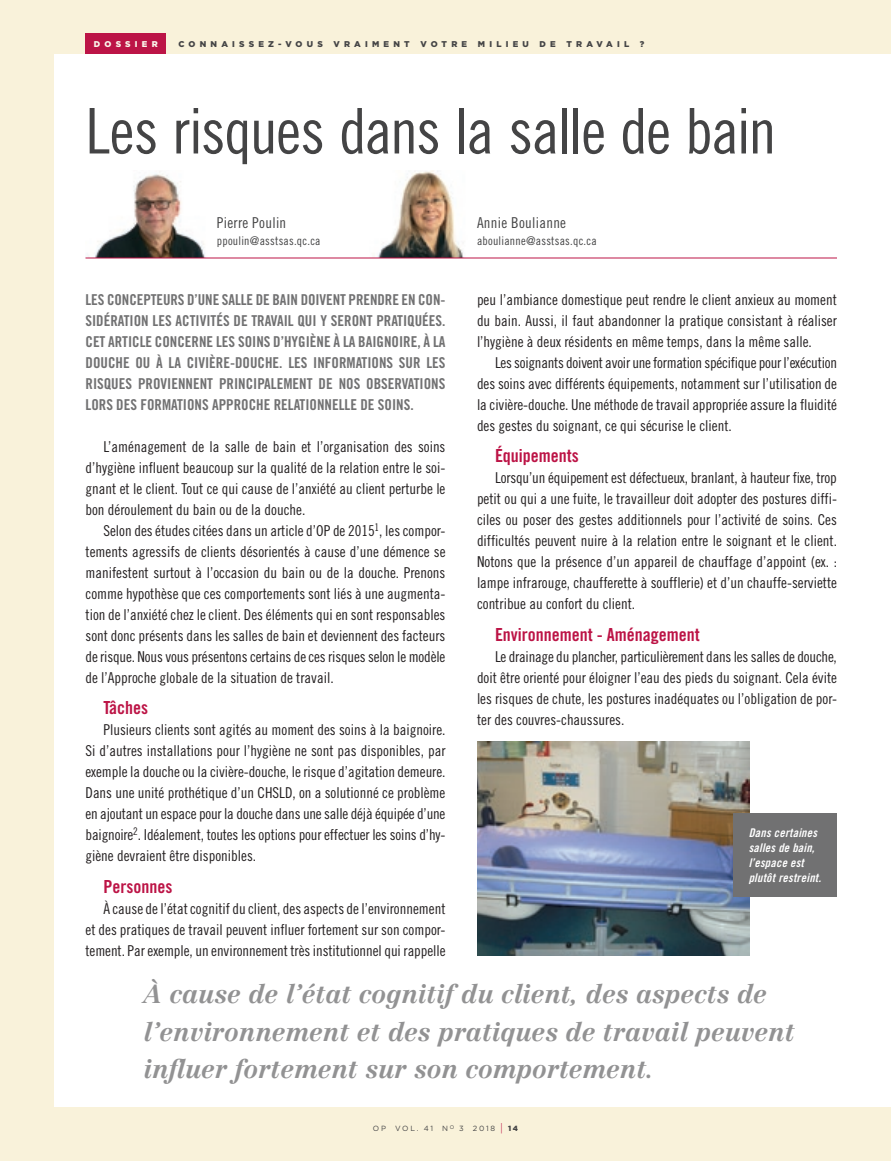
<style>
.page{position:relative;width:891px;height:1161px;background:#f9f2da}
.page>*{position:absolute;margin:0;border:0;box-sizing:border-box;transform-origin:0 0}
.t1{font:63px "Trade Gothic LT Pro Cn 18";letter-spacing:-.025em;color:#444445}
.DOSSIER-exergues{font:italic 700 25.5px/37.5px "Centennial";color:#929293}
.DOSSIER-titres{font:18px "Trade Gothic LT Pro Bd Cn 20";color:#bc1446}
.t2{font:15px/21px "Trade Gothic LT Pro Cn 18";color:#231f20;text-align:justify}
.DOSSIER-intro{font:15px/21px "Trade Gothic LT Pro Bd Cn 20";color:#717172;text-align:justify}
.t3{font:15px "Trade Gothic LT Pro Cn 18";letter-spacing:.02em;color:#444445}
.PHOTOS-legendes{font:12px/15px "Trade Gothic LT Pro Bd Cn 20 Obl";letter-spacing:.02em;color:#fff}
.t4{font:12px "Trade Gothic LT Pro Cn 18";letter-spacing:.02em;color:#444445}
.t5{font:900 8.4px "Gotham";letter-spacing:.5em;color:#444445}
.t6{font:900 8.4px "Gotham";letter-spacing:.5em;color:#fbf8ec}
.t7{font:7.5px "Gotham";letter-spacing:.225em;color:#444445}
.s1{font-size:11.25px;color:#bc1446}
.s2{font-weight:900}
</style>
<div class="page">
<div style="left:54px;top:54px;width:837px;height:1053px;background:#fff"></div>
<div style="left:86px;top:34px;width:80px;height:20px;background:#bc1446"></div>
<img style="left:86px;top:171px;width:122px;height:87px">
<img style="left:370px;top:171px;width:117px;height:87px">
<hr style="left:86px;top:258px;width:751px;height:1px;background:#bc1446">
<img style="left:477px;top:742px;width:272px;height:214px">
<div style="left:734px;top:813px;width:103px;height:84px;background:#717172"></div>
<p class="t6" style="left:94px;top:38px;width:65px">DOSSIER</p>
<p class="t5" style="left:178px;top:38px;width:146px">CONNAISSEZ-VOUS</p>
<p class="t5" style="left:334px;top:38px;width:78px">VRAIMENT</p>
<p class="t5" style="left:420px;top:38px;width:48px">VOTRE</p>
<p class="t5" style="left:478px;top:38px;width:52px">MILIEU</p>
<p class="t5" style="left:540px;top:38px;width:18px">D E</p>
<p class="t5" style="left:567px;top:38px;width:64px">TRAVAIL</p>
<p class="t5" style="left:640px;top:38px;width:6px">?</p>
<p class="t1" style="left:86px;top:94px;width:692px">Les risques dans la salle de bain</p>
<p class="t3" style="left:217px;top:214px;width:71px">Pierre Poulin</p>
<p class="t4" style="left:217px;top:233px;width:105px">ppoulin@asstsas.qc.ca</p>
<p class="DOSSIER-intro" style="left:86px;top:289px;width:362px">LES CONCEPTEURS D’UNE SALLE DE BAIN DOIVENT PRENDRE EN CON-SIDÉRATION LES ACTIVITÉS DE TRAVAIL QUI Y SERONT PRATIQUÉES.<br>CET ARTICLE CONCERNE LES SOINS D’HYGIÈNE À LA BAIGNOIRE, À LA DOUCHE OU À LA CIVIÈRE-DOUCHE. LES INFORMATIONS SUR LES RISQUES PROVIENNENT PRINCIPALEMENT DE NOS OBSERVATIONS LORS DES FORMATIONS APPROCHE RELATIONNELLE DE SOINS.</p>
<p class="t2" style="left:86px;top:436px;width:362px;text-indent:18px">L’aménagement de la salle de bain et l’organisation des soins d’hygiène influent beaucoup sur la qualité de la relation entre le soi&shy;gnant et le client. Tout ce qui cause de l’anxiété au client perturbe le bon déroulement du bain ou de la douche.</p>
<p class="t2" style="left:86px;top:520px;width:362px;text-indent:18px">Selon des études citées dans un article d’OP de 2015<sup>1</sup>, les compor&shy;tements agressifs de clients désorientés à cause d’une démence se manifestent surtout à l’occasion du bain ou de la douche. Prenons comme hypothèse que ces comportements sont liés à une augmenta&shy;tion de l’anxiété chez le client. Des éléments qui en sont responsables sont donc présents dans les salles de bain et deviennent des facteurs de risque. Nous vous présentons certains de ces risques selon le modèle de l’Approche globale de la situation de travail.</p>
<p class="DOSSIER-titres" style="left:104px;top:697px;width:46px">Tâches</p>
<p class="t2" style="left:86px;top:719px;width:362px;text-indent:18px">Plusieurs clients sont agités au moment des soins à la baignoire.<br>Si d’autres installations pour l’hygiène ne sont pas disponibles, par exemple la douche ou la civière-douche, le risque d’agitation demeure.<br>Dans une unité prothétique d’un CHSLD, on a solutionné ce problème en ajoutant un espace pour la douche dans une salle déjà équipée d’une baignoire<sup>2</sup>. Idéalement, toutes les options pour effectuer les soins d’hy&shy;giène devraient être disponibles.</p>
<p class="DOSSIER-titres" style="left:104px;top:875px;width:70px">Personnes</p>
<p class="t2" style="left:86px;top:898px;width:362px;text-indent:18px">À cause de l’état cognitif du client, des aspects de l’environnement et des pratiques de travail peuvent influer fortement sur son compor&shy;tement. Par exemple, un environnement très institutionnel qui rappelle</p>
<p class="t3" style="left:477px;top:214px;width:91px">Annie Boulianne</p>
<p class="t4" style="left:477px;top:233px;width:121px">aboulianne@asstsas.qc.ca</p>
<p class="t2" style="left:477px;top:289px;width:361px">peu l’ambiance domestique peut rendre le client anxieux au moment du bain. Aussi, il faut abandonner la pratique consistant à réaliser l’hygiène à deux résidents en même temps, dans la même salle.</p>
<p class="t2" style="left:477px;top:352px;width:362px;text-indent:18px">Les soignants doivent avoir une formation spécifique pour l’exécution des soins avec différents équipements, notamment sur l’utilisation de la civière-douche. Une méthode de travail appropriée assure la fluidité des gestes du soignant, ce qui sécurise le client.</p>
<p class="DOSSIER-titres" style="left:495px;top:445px;width:85px">Équipements</p>
<p class="t2" style="left:477px;top:467px;width:362px;text-indent:18px">Lorsqu’un équipement est défectueux, branlant, à hauteur fixe, trop petit ou qui a une fuite, le travailleur doit adopter des postures diffi&shy;ciles ou poser des gestes additionnels pour l’activité de soins. Ces difficultés peuvent nuire à la relation entre le soignant et le client.<br>Notons que la présence d’un appareil de chauffage d’appoint (ex. : lampe infrarouge, chaufferette à soufflerie) et d’un chauffe-serviette contribue au confort du client.</p>
<p class="DOSSIER-titres" style="left:495px;top:623px;width:206px">Environnement - Aménagement</p>
<p class="t2" style="left:477px;top:646px;width:362px;text-indent:18px">Le drainage du plancher, particulièrement dans les salles de douche, doit être orienté pour éloigner l’eau des pieds du soignant. Cela évite les risques de chute, les postures inadéquates ou l’obligation de por&shy;ter des couvres-chaussures.</p>
<p class="PHOTOS-legendes" style="left:749px;top:825px;width:74px">Dans certaines salles de bain, l’espace est plutôt restreint.</p>
<p class="DOSSIER-exergues" style="left:144px;top:975px;width:653px">À cause de l’état cognitif du client, des aspects de l’environnement et des pratiques de travail peuvent influer fortement sur son comportement.</p>
<p class="t7" style="left:373px;top:1124px;width:147px">OP VOL. 41 N<sup>O</sup> 3 2018 <span class="s1">|</span> <span class="s2">14</span></p>
</div>
